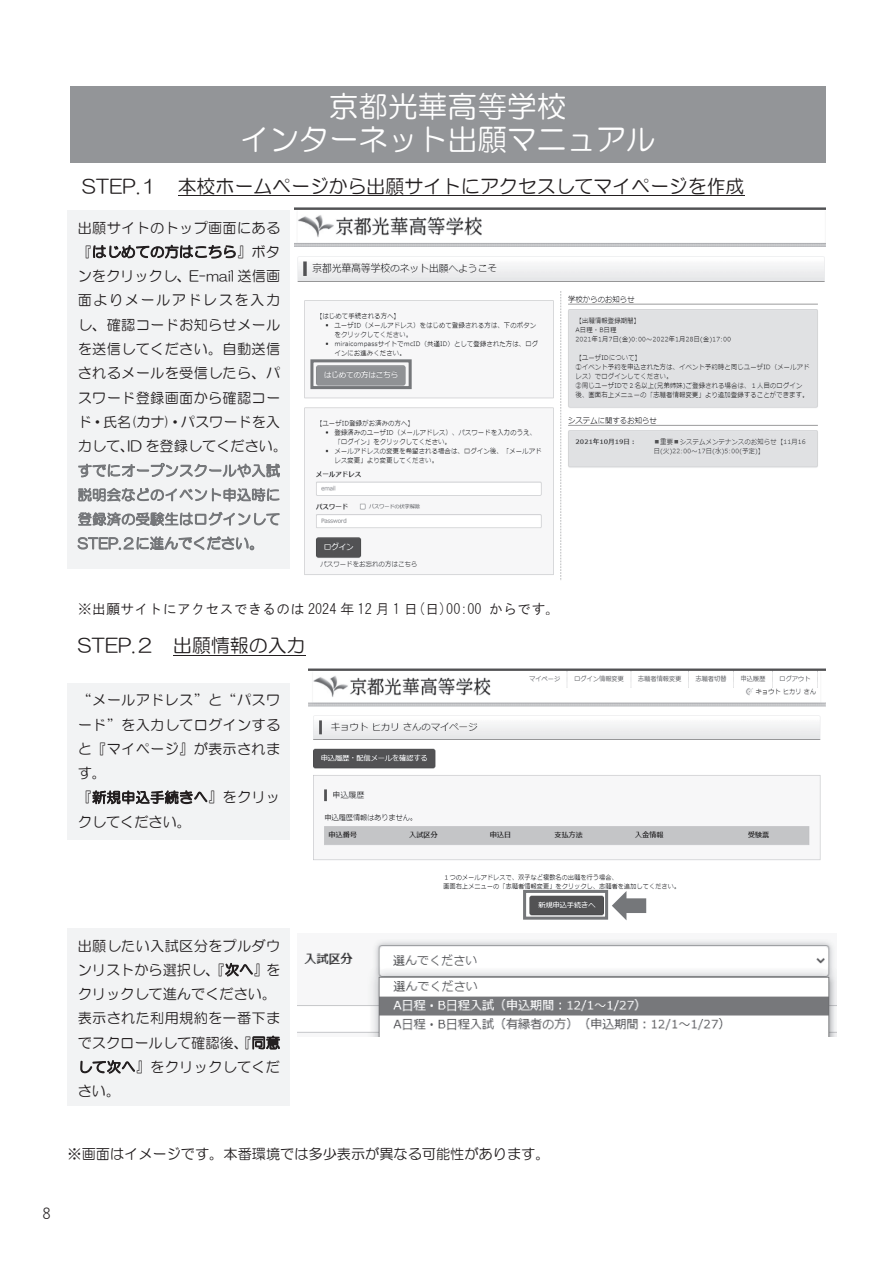
<style>
.page{position:relative;width:893px;height:1263px;background:#fff}
.page>*{position:absolute;margin:0;border:0;box-sizing:border-box;transform-origin:0 0}
.t1{font:29.7px/32.4px "HG Maru Gothic MPRO";color:#fff;text-align:center}
.t2{font:18.9px "HG Maru Gothic MPRO";color:#231f20}
.t3{font:15px "Yu Gothic";color:#231f20}
.t4{font:14.1px/24.3px "HG Maru Gothic MPRO";letter-spacing:.025em;color:#231f20}
.t5{font:14.1px/24.3px "HG Maru Gothic MPRO";letter-spacing:.02em;color:#75777a;text-align:justify}
.t6{font:14.1px "HG Gothic M";color:#231f20}
.t7{font:14.1px "HG Maru Gothic MPRO";color:#231f20}
</style>
<div class="page">
<hr style="left:178px;top:195px;width:567px;height:1px;background:#231f20">
<div style="left:68px;top:210px;width:222px;height:358px;background:#f2f3f4"></div>
<hr style="left:173px;top:654px;width:133px;height:1px;background:#231f20">
<div style="left:68px;top:683px;width:222px;height:156px;background:#f2f3f4"></div>
<div style="left:68px;top:928px;width:222px;height:177px;background:#f2f3f4"></div>
<div style="left:70px;top:86px;width:755px;height:77px;background:#939598"></div>
<img style="left:295px;top:208px;width:530px;height:372px">
<div style="left:310px;top:359px;width:102px;height:30px;border:3px solid #75777a"></div>
<img style="left:309px;top:668px;width:516px;height:253px">
<div style="left:523px;top:890px;width:85px;height:30px;border:3px solid #75777a"></div>
<svg style="left:612px;top:891px;width:34px;height:29px"></svg>
<img style="left:298px;top:939px;width:538px;height:97px">
<h1 class="t1" style="left:240px;top:90px;width:417px">京都光華高等学校<br>インターネット出願マニュアル</h1>
<h2 class="t2" style="left:82px;top:177px;width:664px">STEP.１ 本校ホームページから出願サイトにアクセスしてマイページを作成</h2>
<p class="t4" style="left:78px;top:215px;width:211px">出願サイトのトップ画面にある『はじめての方はこちら』ボタンをクリックし、E-mail 送信画面よりメールアドレスを入力し、確認コードお知らせメールを送信してください。自動送信されるメールを受信したら、パスワード登録画面から確認コード・氏名(カナ)・パスワードを入力して、ID を登録してください。</p>
<p class="t5" style="left:78px;top:458px;width:204px">すでにオープンスクールや入試説明会などのイベント申込時に登録済の受験生はログインしてSTEP.２に進んでください。</p>
<p class="t6" style="left:78px;top:602px;width:483px">※出願サイトにアクセスできるのは 2024 年 12 月 1 日(日)00:00 からです。</p>
<h2 class="t2" style="left:78px;top:636px;width:229px">STEP.２ 出願情報の入力</h2>
<p class="t4" style="left:78px;top:688px;width:204px">“メールアドレス”と“パスワード”を入力してログインすると『マイページ』が表示されます。<br>『新規申込手続きへ』をクリックしてください。</p>
<p class="t4" style="left:78px;top:933px;width:204px">出願したい入試区分をプルダウンリストから選択し、『次へ』をクリックして進んでください。表示された利用規約を一番下までスクロールして確認後、『同意して次へ』をクリックしてください。</p>
<p class="t3" style="left:43px;top:1199px;width:10px">8</p>
<p class="t7" style="left:68px;top:1146px;width:483px">※画面はイメージです。本番環境では多少表示が異なる可能性があります。</p>
</div>
